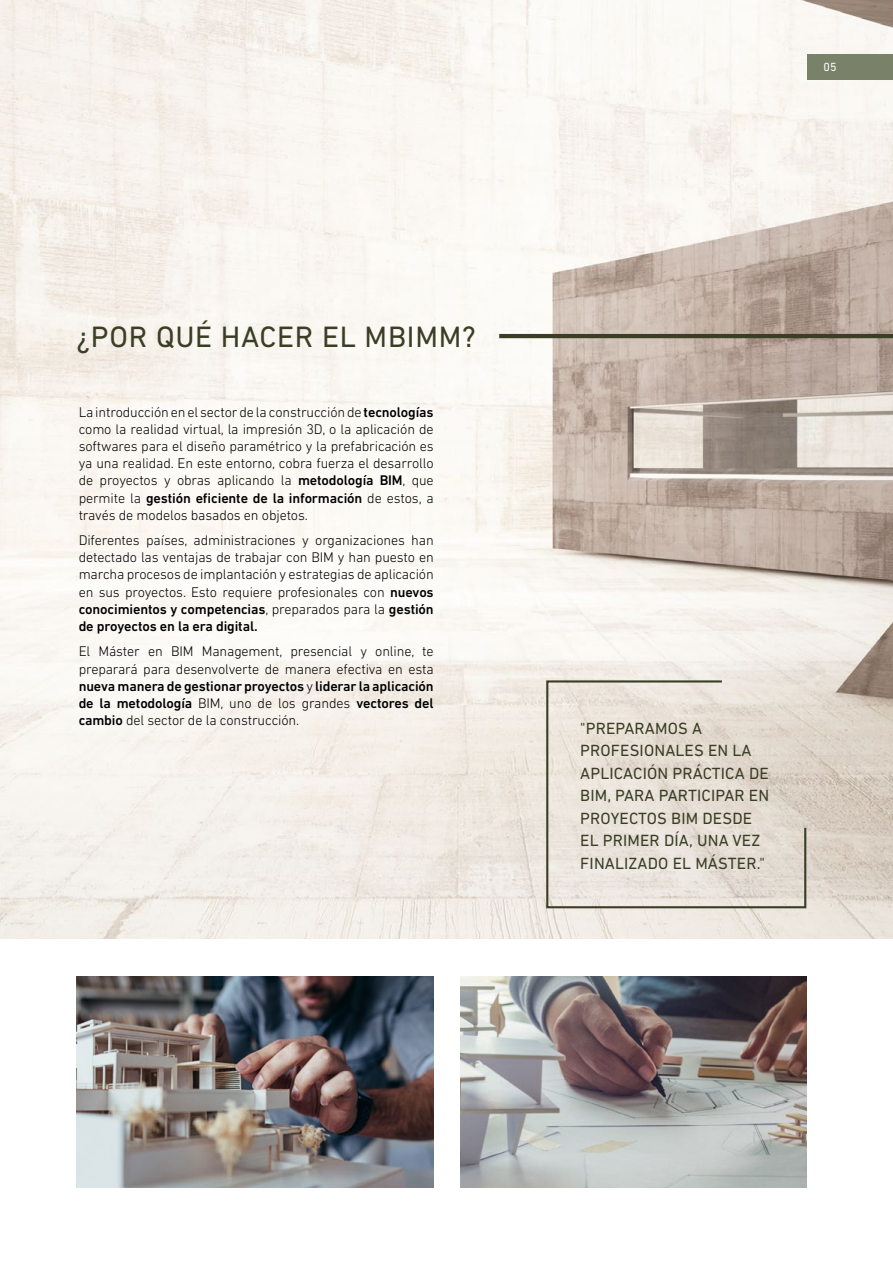
<style>
.page{position:relative;width:893px;height:1263px;background:#fff}
.page>*{position:absolute;margin:0;border:0;box-sizing:border-box;transform-origin:0 0}
.t1{font:30px "DIN Next LT Pro";letter-spacing:.025em;color:#3a3e25}
.t2{font:16.5px/22.5px "DIN Next LT Pro";letter-spacing:.01em;color:#3a3e25}
.t3{font:300 14.25px/17.1px "DIN Next LT Pro";letter-spacing:-.01em;color:#000;text-align:justify}
.t4{font:12px "DIN Next LT Pro";color:#fff}
.s1{font-weight:500}
</style>
<div class="page">
<img style="left:0;top:0;width:893px;height:938px">
<div style="left:807px;top:54px;width:86px;height:25px;background:#798168"></div>
<hr style="left:499px;top:334px;width:394px;height:4px;background:#3a3e25">
<img style="left:460px;top:976px;width:346px;height:211px">
<img style="left:77px;top:976px;width:357px;height:211px">
<svg style="left:545px;top:679px;width:262px;height:230px"></svg>
<h1 class="t1" style="left:77px;top:320px;width:401px">¿POR QUÉ HACER EL MBIMM?</h1>
<p class="t3" style="left:79px;top:403px;width:357px">La introducción en el sector de la construcción de <span class="s1">tecnologías </span>como la realidad virtual, la impresión 3D, o la aplicación de softwares para el diseño paramétrico y la prefabricación es ya una realidad. En este entorno, cobra fuerza el desarrollo de proyectos y obras aplicando la <span class="s1">metodología BIM</span>, que permite la <span class="s1">gestión eficiente de la información</span> de estos, a través de modelos basados en objetos.</p>
<p class="t3" style="left:79px;top:532px;width:357px">Diferentes países, administraciones y organizaciones han detectado las ventajas de trabajar con BIM y han puesto en marcha procesos de implantación y estrategias de aplicación en sus proyectos. Esto requiere profesionales con <span class="s1">nuevos conocimientos y competencias</span>, preparados para la <span class="s1">gestión de proyectos en la era digital.</span></p>
<p class="t3" style="left:79px;top:643px;width:357px">El Máster en BIM Management, presencial y online, te preparará para desenvolverte de manera efectiva en esta <span class="s1">nueva manera de gestionar proyectos</span> y <span class="s1">liderar la aplicación de la metodología</span> BIM, uno de los grandes <span class="s1">vectores del cambio</span> del sector de la construcción.</p>
<p class="t4" style="left:824px;top:60px;width:15px">05</p>
<p class="t2" style="left:580px;top:717px;width:190px">"PREPARAMOS A<br>PROFESIONALES EN LA<br>APLICACIÓN PRÁCTICA DE<br>BIM, PARA PARTICIPAR EN<br>PROYECTOS BIM DESDE<br>EL PRIMER DÍA, UNA VEZ<br>FINALIZADO EL MÁSTER."</p>
</div>
